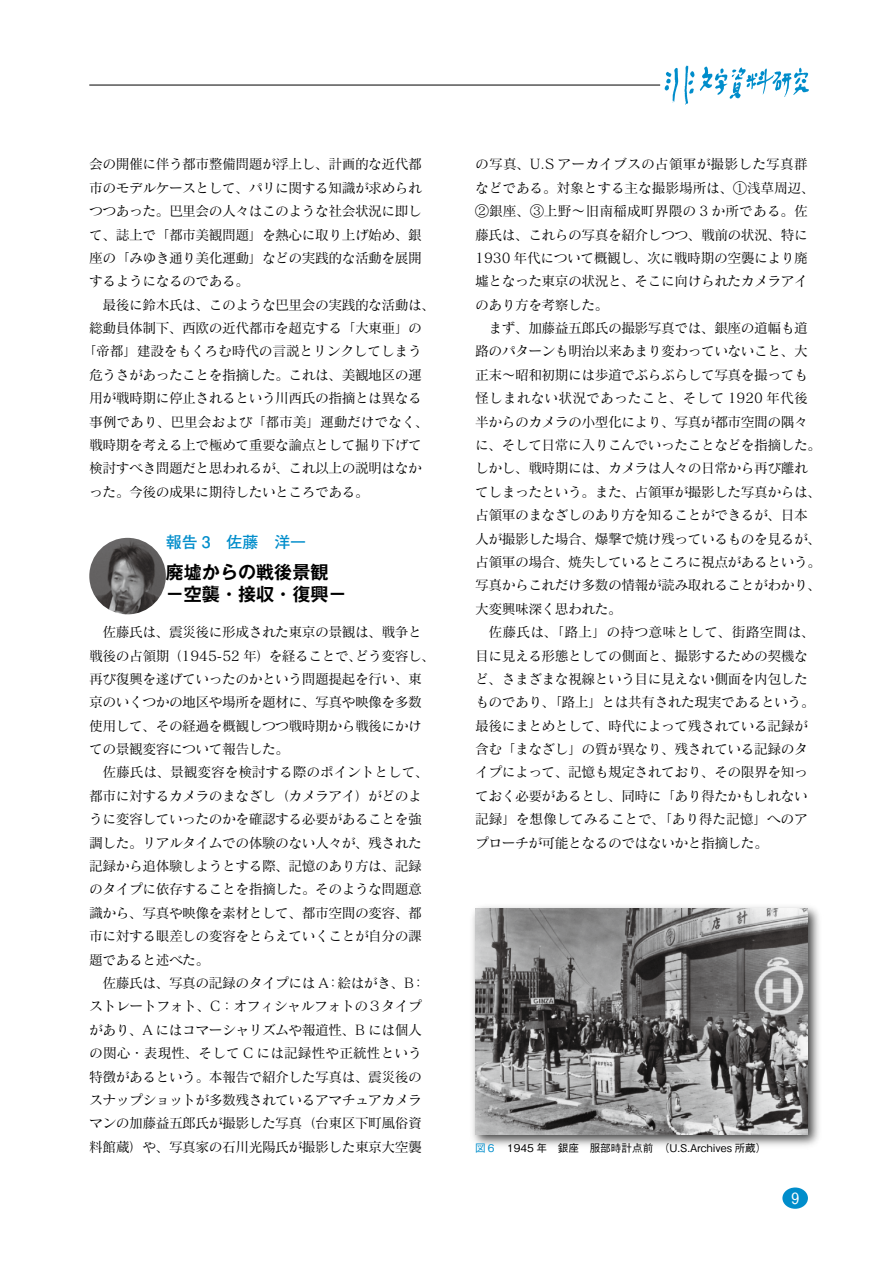
<style>
.page{position:relative;width:893px;height:1263px;background:#fff}
.page>*{position:absolute;margin:0;border:0;box-sizing:border-box;transform-origin:0 0}
.t1{font:700 18px/23px "Gothic MB101 Pro De";color:#000}
.t2{font:700 15.9px "Futo Go B101 Pro";color:#008dcb}
.t3{font:13.8px/23.4px "Matisse Pro M";letter-spacing:-.04em;color:#000}
.t4{font:13.8px "Matisse Pro M";letter-spacing:-.02em;color:#000}
.t5{font:13.8px "Matisse Pro M";letter-spacing:-.015em;color:#000}
.t6{font:500 10.65px "Gothic BBB Pro";color:#000}
.s1{color:#008dcb}
</style>
<div class="page">
<hr style="left:89px;top:85px;width:571px;height:1px;background:#000">
<img style="left:664px;top:65px;width:145px;height:40px">
<div style="left:782px;top:1187px;width:26px;height:22px;background:#008dcb;border-radius:50%"></div>
<img style="left:89px;top:538px;width:77px;height:76px;border-radius:50%">
<div style="left:469px;top:903px;width:355px;height:246px;background:#000;opacity:.75"></div>
<img style="left:475px;top:909px;width:333px;height:225px">
<p class="t3" style="left:89px;top:152px;width:334px;text-align:justify">会の開催に伴う都市整備問題が浮上し、計画的な近代都市のモデルケースとして、パリに関する知識が求められつつあった。巴里会の人々はこのような社会状況に即して、誌上で「都市美観問題」を熱心に取り上げ始め、銀座の「みゆき通り美化運動」などの実践的な活動を展開するようになるのである。</p>
<p class="t3" style="left:103px;top:292px;width:334px">最後に鈴木氏は、このような巴里会の実践的な活動は、</p>
<p class="t3" style="left:89px;top:316px;width:334px">総動員体制下、西欧の近代都市を超克する「大東亜」の</p>
<p class="t4" style="left:82px;top:343px;width:341px">「帝都」建設をもくろむ時代の言説とリンクしてしまう</p>
<p class="t3" style="left:89px;top:363px;width:334px">危うさがあったことを指摘した。これは、美観地区の運</p>
<p class="t3" style="left:89px;top:386px;width:334px">用が戦時期に停止されるという川西氏の指摘とは異なる</p>
<p class="t5" style="left:89px;top:413px;width:341px">事例であり、巴里会および「都市美」運動だけでなく、</p>
<p class="t3" style="left:89px;top:433px;width:334px">戦時期を考える上で極めて重要な論点として掘り下げて</p>
<p class="t3" style="left:89px;top:456px;width:334px">検討すべき問題だと思われるが、これ以上の説明はなか</p>
<p class="t3" style="left:89px;top:480px;width:281px">った。今後の成果に期待したいところである。</p>
<p class="t2" style="left:166px;top:529px;width:142px">報告 3　佐藤　洋一</p>
<h1 class="t1" style="left:166px;top:558px;width:182px">廃墟からの戦後景観－空襲・接収・復興－</h1>
<p class="t3" style="left:89px;top:620px;width:348px;text-indent:13px">佐藤氏は、震災後に形成された東京の景観は、戦争と戦後の占領期（1945-52 年）を経ることで、どう変容し、再び復興を遂げていったのかという問題提起を行い、東京のいくつかの地区や場所を題材に、写真や映像を多数使用して、その経過を概観しつつ戦時期から戦後にかけての景観変容について報告した。</p>
<p class="t3" style="left:89px;top:760px;width:341px;text-indent:13px">佐藤氏は、景観変容を検討する際のポイントとして、都市に対するカメラのまなざし（カメラアイ）がどのように変容していったのかを確認する必要があることを強調した。リアルタイムでの体験のない人々が、残された記録から追体験しようとする際、記憶のあり方は、記録のタイプに依存することを指摘した。そのような問題意識から、写真や映像を素材として、都市空間の変容、都市に対する眼差しの変容をとらえていくことが自分の課題であると述べた。</p>
<p class="t3" style="left:89px;top:971px;width:338px;text-indent:13px">佐藤氏は、写真の記録のタイプには A：絵はがき、B：ストレートフォト、C：オフィシャルフォトの３タイプがあり、A にはコマーシャリズムや報道性、B には個人の関心・表現性、そして C には記録性や正統性という特徴があるという。本報告で紹介した写真は、震災後のスナップショットが多数残されているアマチュアカメラマンの加藤益五郎氏が撮影した写真（台東区下町風俗資料館蔵）や、写真家の石川光陽氏が撮影した東京大空襲</p>
<p class="t3" style="left:475px;top:152px;width:341px">の写真、U.S アーカイブスの占領軍が撮影した写真群などである。対象とする主な撮影場所は、①浅草周辺、<br>②銀座、③上野～旧南稲成町界隈の 3 か所である。佐藤氏は、これらの写真を紹介しつつ、戦前の状況、特に<br>1930 年代について概観し、次に戦時期の空襲により廃墟となった東京の状況と、そこに向けられたカメラアイのあり方を考察した。</p>
<p class="t3" style="left:475px;top:316px;width:348px;text-indent:13px">まず、加藤益五郎氏の撮影写真では、銀座の道幅も道路のパターンも明治以来あまり変わっていないこと、大正末～昭和初期には歩道でぶらぶらして写真を撮っても怪しまれない状況であったこと、そして 1920 年代後半からのカメラの小型化により、写真が都市空間の隅々に、そして日常に入りこんでいったことなどを指摘した。しかし、戦時期には、カメラは人々の日常から再び離れてしまったという。また、占領軍が撮影した写真からは、占領軍のまなざしのあり方を知ることができるが、日本人が撮影した場合、爆撃で焼け残っているものを見るが、占領軍の場合、焼失しているところに視点があるという。写真からこれだけ多数の情報が読み取れることがわかり、大変興味深く思われた。</p>
<p class="t3" style="left:475px;top:620px;width:341px;text-indent:13px">佐藤氏は、「路上」の持つ意味として、街路空間は、目に見える形態としての側面と、撮影するための契機など、さまざまな視線という目に見えない側面を内包したものであり、「路上」とは共有された現実であるという。最後にまとめとして、時代によって残されている記録が含む「まなざし」の質が異なり、残されている記録のタイプによって、記憶も規定されており、その限界を知っておく必要があるとし、同時に「あり得たかもしれない記録」を想像してみることで、「あり得た記憶」へのアプローチが可能となるのではないかと指摘した。</p>
<p class="t6" style="left:475px;top:1140px;width:293px"><span class="s1">図６</span> 1945 年　銀座　服部時計点前　（U.S.Archives 所蔵）</p>
</div>
